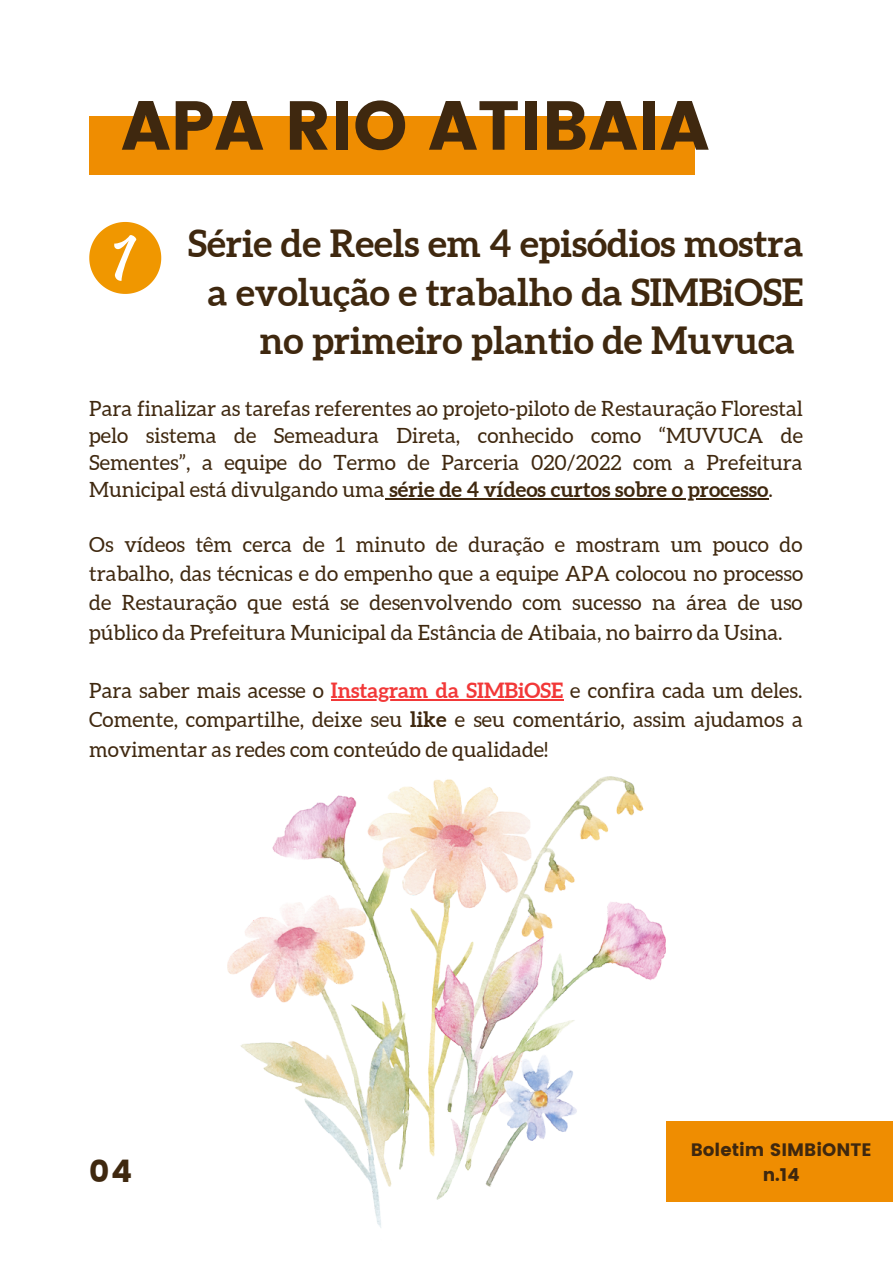
<style>
.page{position:relative;width:893px;height:1264px;background:#fff}
.page>*{position:absolute;margin:0;border:0;box-sizing:border-box;transform-origin:0 0}
.t1{font:69.15px "Poppins";color:#3f280f}
.t2{font:700 37.5px/48.3px "Aleo";color:#3f280f;text-align:right}
.t3{font:31.05px "Poppins";color:#3f280f}
.t4{font:21px/29.2px "Aleo";color:#3f280f;text-align:justify}
.t5{font:18px/24.8px "Poppins";color:#3f280f;text-align:center}
.s1{font-weight:700}
.s2{font-weight:700;color:#f23838}
</style>
<div class="page">
<div style="left:665px;top:1120px;width:227px;height:81px;background:#ef8d01"></div>
<div style="left:89px;top:116px;width:605px;height:59px;background:#ef8d01"></div>
<svg style="left:89px;top:222px;width:72px;height:72px"></svg>
<img style="left:227px;top:776px;width:439px;height:452px">
<hr style="left:384px;top:498px;width:384px;height:1px;background:#3f280f">
<hr style="left:331px;top:699px;width:232px;height:1px;background:#f23838">
<h1 class="t1" style="left:121px;top:85px;width:589px">APA RIO ATIBAIA</h1>
<h2 class="t2" style="left:188px;top:219px;width:616px">Série de Reels em 4 episódios mostra a evolução e trabalho da SIMBiOSE no primeiro plantio de Muvuca</h2>
<p class="t4" style="left:89px;top:395px;width:715px;line-height:27px">Para finalizar as tarefas referentes ao projeto-piloto de Restauração Florestal pelo sistema de Semeadura Direta, conhecido como “MUVUCA de Sementes”, a equipe do Termo de Parceria 020/2022 com a Prefeitura Municipal está divulgando uma <span class="s1">série de 4 vídeos curtos sobre o processo</span>.</p>
<p class="t4" style="left:89px;top:530px;width:715px">Os vídeos têm cerca de 1 minuto de duração e mostram um pouco do trabalho, das técnicas e do empenho que a equipe APA colocou no processo de Restauração que está se desenvolvendo com sucesso na área de uso público da Prefeitura Municipal da Estância de Atibaia, no bairro da Usina.</p>
<p class="t4" style="left:89px;top:676px;width:715px">Para saber mais acesse o <span class="s2">Instagram da SIMBiOSE</span> e confira cada um deles.<br>Comente, compartilhe, deixe seu <span class="s1">like</span> e seu comentário, assim ajudamos a movimentar as redes com conteúdo de qualidade!</p>
<h3 class="t3" style="left:89px;top:1153px;width:44px">04</h3>
<p class="t5" style="left:690px;top:1137px;width:182px">Boletim SIMBiONTE n.14</p>
</div>
